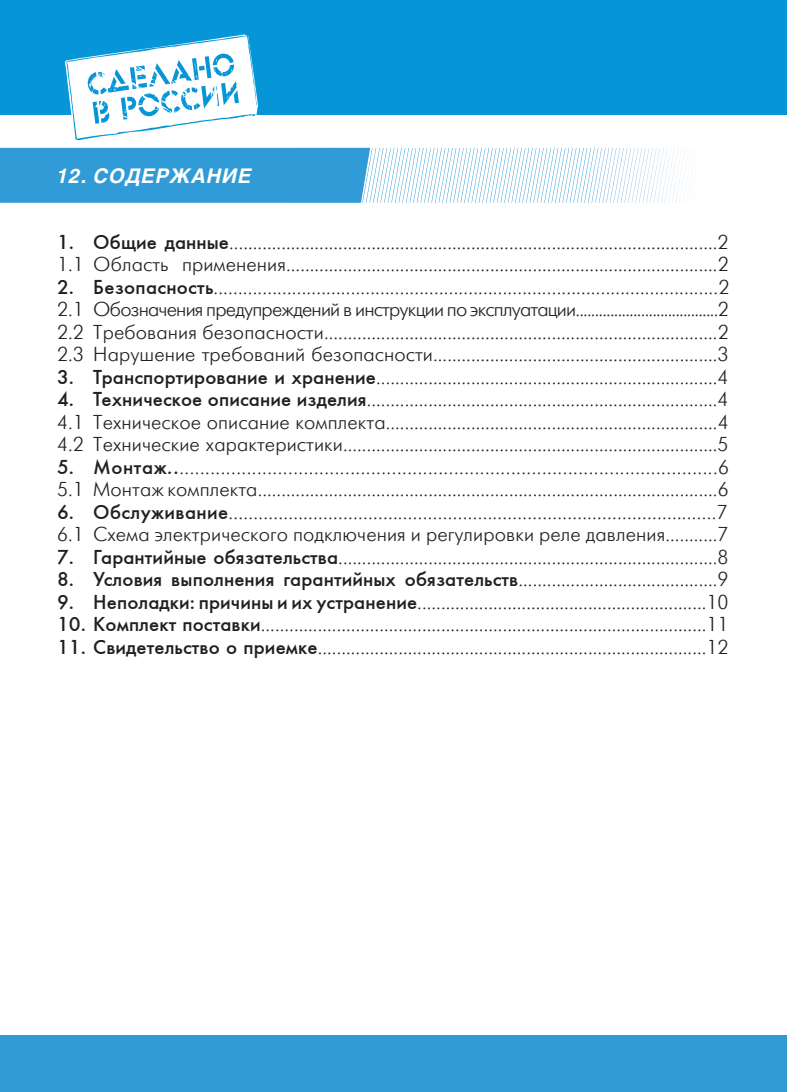
<style>
.page{position:relative;width:787px;height:1092px;background:#fff}
.page>*{position:absolute;margin:0;border:0;box-sizing:border-box;transform-origin:0 0}
.t1{font:20px/22.5px "Futuris Light C";letter-spacing:.005em;color:#231f20}
.t2{font:20px "Futuris Light C";letter-spacing:-.04em;color:#231f20}
.t3{font:20px "Futuris C";color:#231f20}
.t4{font:italic 700 20px "Helios";letter-spacing:.04em;color:#fff}
.s1{font-family:"Futuris C"}
</style>
<div class="page">
<div style="left:0;top:1035px;width:787px;height:56px;background:#309bd6"></div>
<div style="left:0;top:0;width:787px;height:114px;background:#0696d7"></div>
<svg style="left:0;top:34px;width:370px;height:169px"></svg>
<svg style="left:406px;top:148px;width:279px;height:55px"></svg>
<p class="t4" style="left:57px;top:164px;width:196px">12. СОДЕРЖАНИЕ</p>
<p class="t1" style="left:93px;top:231px;width:637px"><span class="s1">Общие данные</span>.......................................................................................................2</p>
<p class="t1" style="left:93px;top:253px;width:637px">Область применения...........................................................................................2<br><span class="s1">Безопасность</span>.......................................................................................................2</p>
<p class="t2" style="left:93px;top:299px;width:637px">Обозначения предупреждений в инструкции по эксплуатации.....................................2</p>
<p class="t1" style="left:93px;top:321px;width:637px">Требования безопасности...................................................................................2</p>
<p class="t1" style="left:93px;top:343px;width:636px">Нарушение требований безопасности............................................................3</p>
<p class="t1" style="left:93px;top:366px;width:637px"><span class="s1">Транспортирование и хранение</span>........................................................................4</p>
<p class="t1" style="left:93px;top:388px;width:637px"><span class="s1">Техническое описание изделия</span>..........................................................................4</p>
<p class="t1" style="left:93px;top:411px;width:637px">Техническое описание комплекта......................................................................4<br>Технические характеристики...............................................................................5</p>
<p class="t1" style="left:93px;top:456px;width:637px"><span class="s1">Монтаж..</span>........................................................................................................6</p>
<p class="t1" style="left:93px;top:478px;width:637px">Монтаж комплекта.................................................................................................6</p>
<p class="t1" style="left:93px;top:501px;width:636px"><span class="s1">Обслуживание</span>..................................................................................................7</p>
<p class="t1" style="left:93px;top:523px;width:636px">Схема электрического подключения и регулировки реле давления...........7</p>
<p class="t1" style="left:93px;top:546px;width:637px"><span class="s1">Гарантийные обязательства</span>................................................................................8</p>
<p class="t1" style="left:93px;top:568px;width:637px"><span class="s1">Условия выполнения гарантийных обязательств</span>..........................................9</p>
<p class="t1" style="left:93px;top:591px;width:637px"><span class="s1">Неполадки: причины и их устранение</span>.............................................................10</p>
<p class="t1" style="left:57px;top:613px;width:673px"><span class="s1">10. Комплект поставки</span>..............................................................................................11</p>
<p class="t1" style="left:57px;top:636px;width:673px"><span class="s1">11. Свидетельство о приемке</span>..................................................................................12</p>
<p class="t3" style="left:57px;top:229px;width:19px">1.</p>
<p class="t1" style="left:57px;top:253px;width:28px">1.1</p>
<p class="t3" style="left:57px;top:274px;width:19px">2.</p>
<p class="t1" style="left:57px;top:298px;width:28px">2.1</p>
<p class="t1" style="left:57px;top:321px;width:28px">2.2</p>
<p class="t1" style="left:57px;top:343px;width:28px">2.3</p>
<p class="t3" style="left:57px;top:364px;width:19px">3.</p>
<p class="t3" style="left:57px;top:387px;width:19px">4.</p>
<p class="t1" style="left:57px;top:411px;width:28px">4.1</p>
<p class="t1" style="left:57px;top:433px;width:28px">4.2</p>
<p class="t3" style="left:57px;top:454px;width:19px">5.</p>
<p class="t1" style="left:57px;top:478px;width:28px">5.1</p>
<p class="t3" style="left:57px;top:499px;width:19px">6.</p>
<p class="t1" style="left:57px;top:523px;width:28px">6.1</p>
<p class="t3" style="left:57px;top:544px;width:19px">7.</p>
<p class="t3" style="left:57px;top:567px;width:19px">8.</p>
<p class="t3" style="left:57px;top:589px;width:19px">9.</p>
</div>
